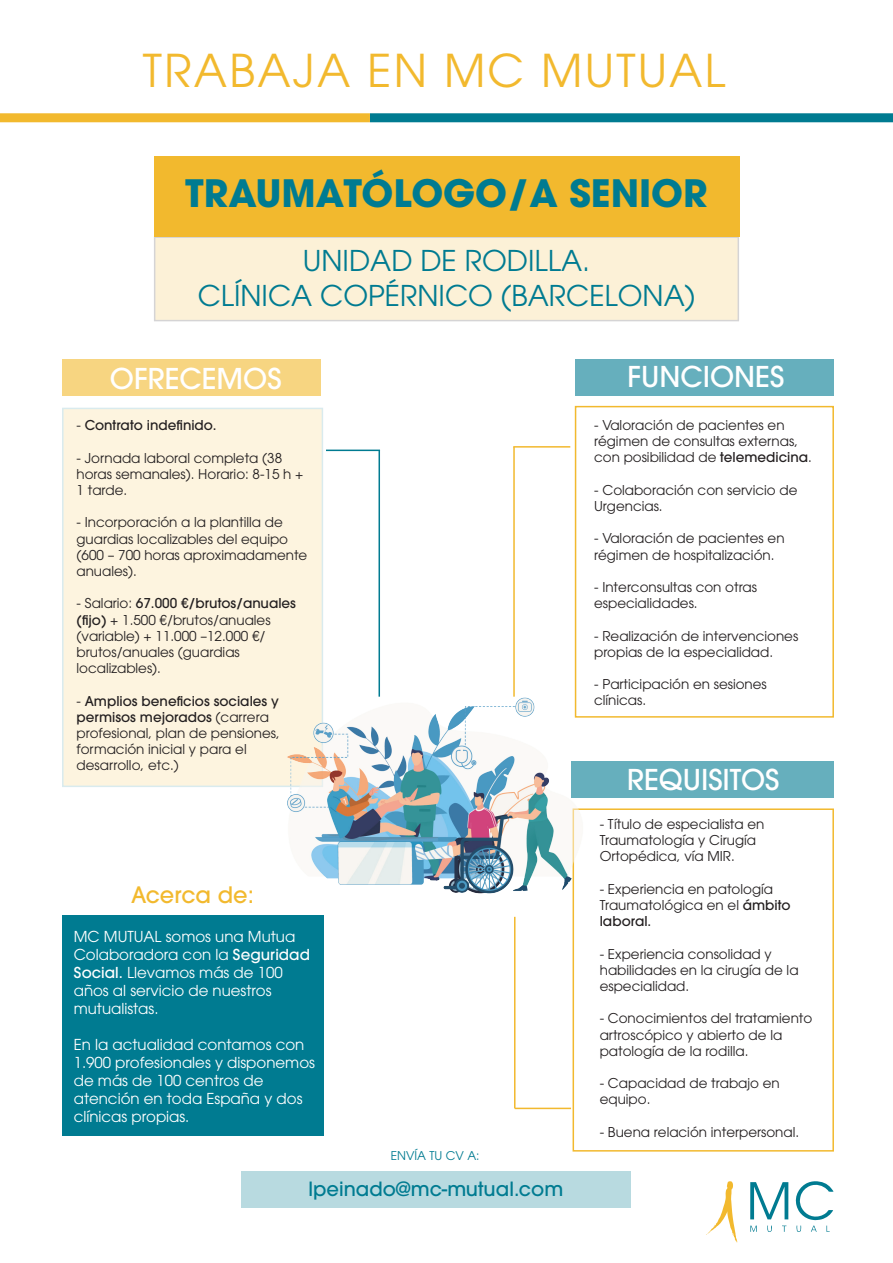
<style>
.page{position:relative;width:893px;height:1263px;background:#fff}
.page>*{position:absolute;margin:0;border:0;box-sizing:border-box;transform-origin:0 0}
.t1{font:45px "ITC Avant Garde Pro";letter-spacing:.05em;color:#f2b92e}
.t2{font:700 37.5px "ITC Avant Garde Pro";color:#007b91}
.t3{font:28.5px "ITC Avant Garde Pro";color:#007b91}
.t4{font:500 28.5px "ITC Avant Garde Pro";color:#fff}
.t5{font:500 22.5px "ITC Avant Garde Pro";color:#f2b92e}
.t6{font:500 19.5px "ITC Avant Garde Pro";color:#007b91}
.t7{font:15px/18px "ITC Avant Garde Pro";color:#fff}
.t8{font:13.5px/16.2px "ITC Avant Garde Pro";color:#231f20}
.t9{font:500 13.5px "ITC Avant Garde Pro";color:#231f20}
.t10{font:12px "ITC Avant Garde Pro";color:#007b91}
.s1{font-weight:400}
.s2{font-weight:500}
</style>
<div class="page">
<div style="left:155px;top:237px;width:583px;height:84px;background:#fcf1d7"></div>
<div style="left:241px;top:1171px;width:390px;height:37px;background:#b8dae0"></div>
<svg style="left:706px;top:1181px;width:31px;height:62px"></svg>
<svg style="left:750px;top:1181px;width:83px;height:51px"></svg>
<div style="left:154px;top:156px;width:585px;height:80px;background:#f2b92e"></div>
<div style="left:575px;top:406px;width:259px;height:312px;background:#fff;border:2px solid #f2b92e"></div>
<div style="left:575px;top:359px;width:258px;height:37px;background:#66afbd"></div>
<div style="left:573px;top:808px;width:261px;height:343px;background:#fff;border:2px solid #f2b92e"></div>
<div style="left:571px;top:761px;width:263px;height:37px;background:#66afbd"></div>
<div style="left:62px;top:408px;width:261px;height:379px;background:#fdf4df"></div>
<div style="left:62px;top:359px;width:258px;height:37px;background:#f7d581"></div>
<div style="left:62px;top:915px;width:261px;height:221px;background:#007b91"></div>
<hr style="left:326px;top:450px;width:54px;height:1px;background:#007b91">
<hr style="left:378px;top:450px;width:2px;height:247px;background:#007b91">
<hr style="left:513px;top:447px;width:2px;height:250px;background:#f2b92e">
<hr style="left:515px;top:1108px;width:56px;height:1px;background:#f2b92e">
<hr style="left:513px;top:446px;width:57px;height:2px;background:#f2b92e">
<hr style="left:514px;top:917px;width:1px;height:191px;background:#f2b92e">
<img style="left:286px;top:695px;width:298px;height:201px">
<div style="left:370px;top:113px;width:523px;height:9px;background:#007b91"></div>
<div style="left:0;top:113px;width:370px;height:9px;background:#f2b92e"></div>
<p class="t1" style="left:143px;top:43px;width:584px">TRABAJA EN MC MUTUAL</p>
<p class="t2" style="left:185px;top:168px;width:524px">TRAUMATÓLOGO/A SENIOR</p>
<p class="t3" style="left:303px;top:243px;width:289px">UNIDAD DE RODILLA.</p>
<p class="t3" style="left:198px;top:277px;width:499px">CLÍNICA COPÉRNICO (BARCELONA)</p>
<p class="t4" style="left:110px;top:360px;width:173px">OFRECEMOS</p>
<p class="t9" style="left:77px;top:417px;width:141px"><span class="s1">-</span> Contrato indefinido.</p>
<p class="t8" style="left:77px;top:449px;width:228px">- Jornada laboral completa (38 horas semanales). Horario: 8-15 h +<br>1 tarde.</p>
<p class="t8" style="left:77px;top:514px;width:232px">- Incorporación a la plantilla de guardias localizables del equipo (600 – 700 horas aproximadamente anuales).</p>
<p class="t8" style="left:77px;top:595px;width:221px">- Salario: <span class="s2">67.000 €/brutos/anuales (fijo)</span> + 1.500 €/brutos/anuales (variable) + 11.000 –12.000 €/ brutos/anuales (guardias localizables).</p>
<p class="t8" style="left:77px;top:692px;width:205px">- <span class="s2">Amplios beneficios sociales y permisos mejorados</span> (carrera profesional, plan de pensiones, formación inicial y para el desarrollo, etc.)</p>
<p class="t5" style="left:131px;top:880px;width:124px">Acerca de:</p>
<p class="t7" style="left:74px;top:927px;width:238px">MC MUTUAL somos una Mutua<br>Colaboradora con la <span class="s2">Seguridad<br>Social.</span> Llevamos más de 100 años al servicio de nuestros mutualistas.</p>
<p class="t7" style="left:74px;top:1035px;width:243px">En la actualidad contamos con<br>1.900 profesionales y disponemos de más de 100 centros de atención en toda España y dos clínicas propias.</p>
<p class="t10" style="left:391px;top:1148px;width:90px">ENVÍA TU CV A:</p>
<p class="t6" style="left:309px;top:1176px;width:256px">lpeinado@mc-mutual.com</p>
<p class="t4" style="left:627px;top:359px;width:158px">FUNCIONES</p>
<p class="t8" style="left:594px;top:417px;width:219px">- Valoración de pacientes en régimen de consultas externas, con posibilidad de <span class="s2">telemedicina</span>.</p>
<p class="t8" style="left:594px;top:481px;width:205px">- Colaboración con servicio de<br>Urgencias.</p>
<p class="t8" style="left:594px;top:530px;width:192px">- Valoración de pacientes en régimen de hospitalización.</p>
<p class="t8" style="left:594px;top:579px;width:164px">- Interconsultas con otras especialidades.</p>
<p class="t8" style="left:594px;top:627px;width:206px">- Realización de intervenciones propias de la especialidad.</p>
<p class="t8" style="left:594px;top:676px;width:174px">- Participación en sesiones clínicas.</p>
<p class="t4" style="left:627px;top:761px;width:154px">REQUISITOS</p>
<p class="t8" style="left:600px;top:816px;width:166px">- Título de especialista en<br>Traumatología y Cirugía<br>Ortopédica, vía MIR.</p>
<p class="t8" style="left:600px;top:880px;width:192px">- Experiencia en patología<br>Traumatológica en el <span class="s2">ámbito laboral.</span></p>
<p class="t8" style="left:600px;top:945px;width:200px">- Experiencia consolidad y habilidades en la cirugía de la especialidad.</p>
<p class="t8" style="left:600px;top:1010px;width:214px">- Conocimientos del tratamiento artroscópico y abierto de la patología de la rodilla.</p>
<p class="t8" style="left:600px;top:1075px;width:182px">- Capacidad de trabajo en equipo.</p>
<p class="t8" style="left:600px;top:1123px;width:201px">- Buena relación interpersonal.</p>
</div>
